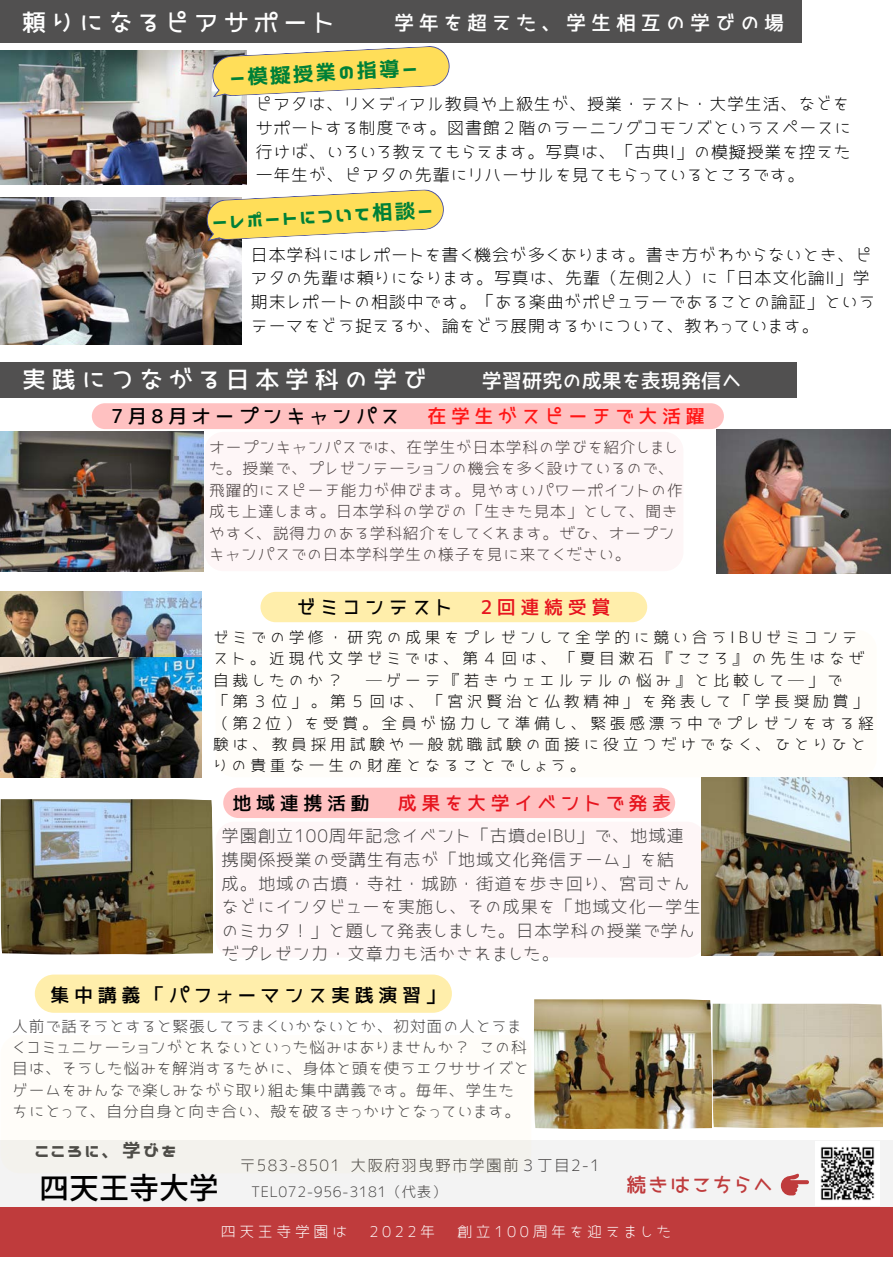
<style>
.page{position:relative;width:893px;height:1264px;background:#fff}
.page>*{position:absolute;margin:0;border:0;box-sizing:border-box;transform-origin:0 0}
.t1{font:23.85px "JK Gothic M";letter-spacing:.24em;color:#fff}
.t2{font:20.55px "Nico Kaku";color:#008037}
.t3{font:20.25px "JK Gothic M";letter-spacing:.08em;color:#bf3b3c}
.t4{font:20.1px "JK Gothic M";letter-spacing:.24em;color:#fff}
.t5{font:20.1px "JK Gothic M";color:#fff}
.t6{font:19.05px "JK Gothic M";letter-spacing:.24em;color:#000}
.t7{font:19.05px "JK Gothic M";letter-spacing:.24em;color:#e7141e}
.t8{font:18.75px "Nico Kaku";letter-spacing:.12em;color:#474747}
.t9{font:17.4px/23.5px "JK Gothic L";letter-spacing:.05em;color:#403e3e}
.t10{font:16.95px/23.5px "JK Gothic L";letter-spacing:.05em;color:#000}
.t11{font:15.75px/21.3px "JK Gothic L";letter-spacing:.05em;color:#403e3e}
.t12{font:15.75px/21.3px "JK Gothic L";letter-spacing:.24em;color:#000}
.t13{font:15.75px "JK Gothic L";letter-spacing:.08em;color:#403e3e}
.t14{font:15px "JK Gothic L";letter-spacing:.24em;color:#fff}
.t15{font:14.4px "JK Gothic L";letter-spacing:.04em;color:#403e3e}
.s1{color:#ff1616}
.s2{color:#000}
.s3{font-family:"Noto Sans JP";font-weight:500;font-size:30px;color:#000}
</style>
<div class="page">
<div style="left:0;top:1140px;width:892px;height:83px;background:#f3f3f3"></div>
<div style="left:0;top:1206px;width:892px;height:50px;background:#bf3b3c"></div>
<img style="left:815px;top:1141px;width:64px;height:64px">
<div style="left:0;top:0;width:801px;height:43px;background:#515050"></div>
<svg style="left:780px;top:1173px;width:28px;height:22px"></svg>
<div style="left:215px;top:630px;width:661px;height:147px;background:#fffdf9;border-radius:19px"></div>
<div style="left:215px;top:821px;width:490px;height:136px;background:#fef6f7;border-radius:19px"></div>
<img style="left:0;top:799px;width:213px;height:155px">
<img style="left:534px;top:999px;width:177px;height:130px">
<div style="left:0;top:1034px;width:531px;height:139px;background:#fffdf9;border-radius:19px"></div>
<img style="left:0;top:51px;width:246px;height:134px">
<svg style="left:210px;top:46px;width:240px;height:51px"></svg>
<img style="left:0;top:197px;width:242px;height:148px">
<svg style="left:204px;top:189px;width:240px;height:52px"></svg>
<img style="left:0;top:592px;width:202px;height:106px">
<img style="left:712px;top:1003px;width:170px;height:125px">
<img style="left:0;top:657px;width:201px;height:120px">
<img style="left:0;top:432px;width:203px;height:139px">
<div style="left:0;top:362px;width:797px;height:36px;background:#515050"></div>
<div style="left:204px;top:432px;width:479px;height:139px;background:#fef6f7;border-radius:19px"></div>
<img style="left:716px;top:429px;width:174px;height:144px">
<div style="left:92px;top:403px;width:631px;height:26px;background:#ffc1c1"></div>
<div style="left:260px;top:592px;width:387px;height:30px;background:#ffeeab;border-radius:15px"></div>
<div style="left:35px;top:974px;width:417px;height:38px;background:#ffeeab;border-radius:19px"></div>
<div style="left:223px;top:787px;width:452px;height:31px;background:#ffc1c1"></div>
<img style="left:701px;top:777px;width:181px;height:178px">
<h1 class="t1" style="left:22px;top:10px;width:343px">頼りになるピアサポート　</h1>
<h2 class="t2" style="left:229px;top:67px;width:189px;rotate:-3deg">ー模擬授業の指導ー</h2>
<p class="t4" style="left:394px;top:12px;width:417px">学年を超えた、学生相互の学びの場　</p>
<p class="t10" style="left:256px;top:92px;width:597px">ピアタは、リメディアル教員や上級生が、授業・テスト・大学生活、などをサポートする制度です。図書館２階のラーニングコモンズというスペースに行けば、いろいろ教えてもらえます。写真は、「古典I」の模擬授業を控えた一年生が、ピアタの先輩にリハーサルを見てもらっているところです。</p>
<h2 class="t2" style="left:211px;top:211px;width:223px;rotate:-3deg">ーレポートについて相談ー</h2>
<p class="t10" style="left:251px;top:243px;width:625px">日本学科にはレポートを書く機会が多くあります。書き方がわからないとき、ピアタの先輩は頼りになります。写真は、先輩（左側2人）に「日本文化論Ⅱ」学期末レポートの相談中です。「ある楽曲がポピュラーであることの論証」というテーマをどう捉えるか、論をどう展開するかについて、教わっています。</p>
<h1 class="t1" style="left:22px;top:367px;width:406px">実践につながる日本学科の学び</h1>
<p class="t5" style="left:481px;top:370px;width:261px">学習研究の成果を表現発信へ</p>
<p class="t6" style="left:111px;top:406px;width:595px">7月8月オープンキャンパス　<span class="s1">在学生がスピーチで大活躍</span></p>
<p class="t11" style="left:209px;top:436px;width:475px">オープンキャンパスでは、在学生が日本学科の学びを紹介しました。授業で、プレゼンテーションの機会を多く設けているので、飛躍的にスピーチ能力が伸びます。見やすいパワーポイントの作成も上達します。日本学科の学びの「生きた見本」として、聞きやすく、説得力のある学科紹介をしてくれます。ぜひ、オープンキャンパスでの日本学科学生の様子を見に来てください。</p>
<p class="t6" style="left:297px;top:597px;width:157px">ゼミコンテスト</p>
<p class="t7" style="left:480px;top:597px;width:132px">2回連続受賞</p>
<p class="t12" style="left:213px;top:626px;width:662px">ゼミでの学修・研究の成果をプレゼンして全学的に競い合うIBUゼミコンテスト。近現代文学ゼミでは、第４回は、「夏目漱石『こころ』の先生はなぜ自裁したのか？　─ゲーテ『若きウェエルテルの悩み』と比較して─」で<br>「第３位」。第５回は、「宮沢賢治と仏教精神」を発表して「学長奨励賞」（第2位）を受賞。全員が協力して準備し、緊張感漂う中でプレゼンをする経験は、教員採用試験や一般就職試験の面接に役立つだけでなく、ひとりひとりの貴重な一生の財産となることでしょう。</p>
<p class="t7" style="left:232px;top:793px;width:440px"><span class="s2">地域連携活動　</span>成果を大学イベントで発表</p>
<p class="t9" style="left:221px;top:824px;width:480px">学園創立100周年記念イベント「古墳deIBU」で、地域連携関係授業の受講生有志が「地域文化発信チーム」を結<br>成。地域の古墳・寺社・城跡・街道を歩き回り、宮司さんなどにインタビューを実施し、その成果を「地域文化ー学生のミカタ！」と題して発表しました。日本学科の授業で学んだプレゼン力・文章力も活かされました。</p>
<p class="t6" style="left:51px;top:986px;width:395px">集中講義「パフォーマンス実践演習」</p>
<p class="t11" style="left:12px;top:1015px;width:518px">人前で話そうとすると緊張してうまくいかないとか、初対面の人とうまくコミュニケーションがとれないといった悩みはありませんか？ この科目は、そうした悩みを解消するために、身体と頭を使うエクササイズとゲームをみんなで楽しみながら取り組む集中講義です。毎年、学生たちにとって、自分自身と向き合い、殻を破るきっかけとなっています。</p>
<p class="t8" style="left:35px;top:1140px;width:143px">こころに、学びを</p>
<p class="t13" style="left:240px;top:1157px;width:361px">〒583-8501 大阪府羽曳野市学園前３丁目2-1</p>
<p class="t15" style="left:39px;top:1184px;width:409px"><span class="s3">四天王寺大学</span> TEL072-956-3181（代表）</p>
<p class="t3" style="left:626px;top:1174px;width:148px">続きはこちらへ</p>
<p class="t14" style="left:221px;top:1224px;width:452px">四天王寺学園は　2022年　創立100周年を迎えました</p>
</div>
